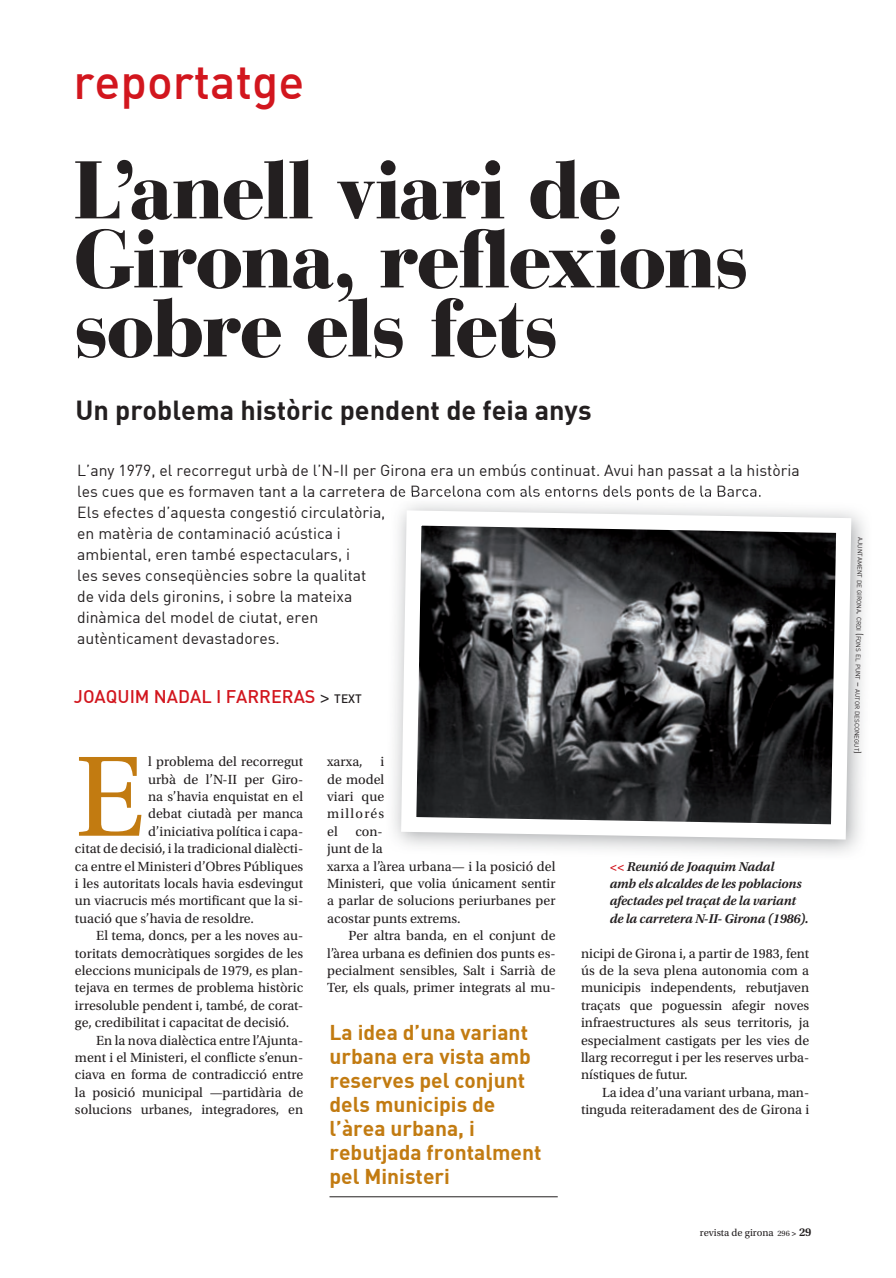
<style>
.page{position:relative;width:896px;height:1278px;background:#fff}
.page>*{position:absolute;margin:0;border:0;box-sizing:border-box;transform-origin:0 0}
.t1{font:120.6px "Utopia Std";color:#c27b11}
.t2{font:900 81px/69px "Bauer Bodoni Std";letter-spacing:-.035em;color:#231f20}
.t3{font:48px "DIN Medium Alternate";color:#d2161e}
.t4{font:27px "DIN Bold";color:#231f20}
.t5{font:21px/24px "DIN Bold";color:#c27b11}
.t6{font:18px "DIN Medium Alternate";color:#d2161e}
.t7{font:15.75px/21px "DIN";color:#231f20}
.t8{font:13.95px/17.4px "Utopia Std";color:#231f20;text-align:justify}
.t9{font:italic 600 13.5px/17.4px "Utopia Std";letter-spacing:-.015em;color:#231f20}
.t10{font:10.5px "Utopia Std";color:#231f20}
.t11{font:6.3px "DIN";color:#231f20}
.s1{font-family:"Utopia Std";font-weight:600;color:#231f20}
.s2{font-size:12px;color:#231f20}
.s3{color:#d2161e}
.s4{font-size:8.25px}
.s5{font-weight:600;font-size:9px}
.s6{font-weight:600;font-size:12px}
.s7{font-size:9px}
</style>
<div class="page">
<hr style="left:329px;top:1196px;width:229px;height:1px;background:#231f20">
<img style="left:384px;top:494px;width:142px;height:6px">
<img style="left:529px;top:494px;width:232px;height:6px">
<svg style="left:393px;top:503px;width:466px;height:344px"></svg>
<h3 class="t3" style="left:73px;top:51px;width:232px">reportatge</h3>
<h2 class="t2" style="left:73px;top:156px;width:677px">L’anell viari de<br>Girona, reflexions sobre els fets</h2>
<h3 class="t4" style="left:75px;top:393px;width:517px">Un problema històric pendent de feia anys</h3>
<p class="t7" style="left:77px;top:459px;width:724px">L’any 1979, el recorregut urbà de l’N-II per Girona era un embús continuat. Avui han passat a la història les cues que es formaven tant a la carretera de Barcelona com als entorns dels ponts de la Barca.<br>Els efectes d’aquesta congestió circulatòria,<br>en matèria de contaminació acústica i<br>ambiental, eren també espectaculars, i<br>les seves conseqüències sobre la qualitat<br>de vida dels gironins, i sobre la mateixa<br>dinàmica del model de ciutat, eren<br>autènticament devastadores.</p>
<p class="t6" style="left:74px;top:684px;width:289px">JOAQUIM NADAL I FARRERAS <span class="s1">&gt;</span> <span class="s2">TEXT</span></p>
<h1 class="t1" style="left:75px;top:731px;width:71px">E</h1>
<p class="t8" style="left:148px;top:753px;width:157px">l problema del recorregut</p>
<p class="t8" style="left:148px;top:770px;width:157px">urbà de l’N-II per Giro-</p>
<p class="t8" style="left:148px;top:788px;width:157px">na s’havia enquistat en el</p>
<p class="t8" style="left:148px;top:805px;width:157px">debat ciutadà per manca</p>
<p class="t8" style="left:148px;top:822px;width:157px">d’iniciativa política i capa-</p>
<p class="t8" style="left:75px;top:840px;width:230px">citat de decisió, i la tradicional dialècti-</p>
<p class="t8" style="left:75px;top:857px;width:230px">ca entre el Ministeri d’Obres Públiques</p>
<p class="t8" style="left:75px;top:875px;width:230px">i les autoritats locals havia esdevingut</p>
<p class="t8" style="left:75px;top:892px;width:230px">un viacrucis més mortificant que la si-</p>
<p class="t8" style="left:75px;top:909px;width:181px">tuació que s’havia de resoldre.</p>
<p class="t8" style="left:96px;top:927px;width:208px">El tema, doncs, per a les noves au-</p>
<p class="t8" style="left:75px;top:944px;width:230px">toritats democràtiques sorgides de les</p>
<p class="t8" style="left:75px;top:962px;width:230px">eleccions municipals de 1979, es plan-</p>
<p class="t8" style="left:75px;top:979px;width:230px">tejava en termes de problema històric</p>
<p class="t8" style="left:75px;top:996px;width:230px">irresoluble pendent i, també, de corat-</p>
<p class="t8" style="left:75px;top:1014px;width:216px">ge, credibilitat i capacitat de decisió.</p>
<p class="t8" style="left:96px;top:1031px;width:208px">En la nova dialèctica entre l’Ajunta-</p>
<p class="t8" style="left:75px;top:1049px;width:230px">ment i el Ministeri, el conflicte s’enun-</p>
<p class="t8" style="left:75px;top:1066px;width:230px">ciava en forma de contradicció entre</p>
<p class="t8" style="left:75px;top:1083px;width:230px">la posició municipal —partidària de</p>
<p class="t8" style="left:75px;top:1101px;width:230px">solucions urbanes, integradores, en</p>
<p class="t8" style="left:327px;top:753px;width:59px;text-indent:53px">i de model viari que millorés el</p>
<p class="t8" style="left:327px;top:753px;width:37px">xarxa,</p>
<p class="t8" style="left:327px;top:822px;width:230px;text-align:left;text-indent:28px">con-<br>junt de la<br>xarxa a l’àrea urbana— i la posició del<br>Ministeri, que volia únicament sentir a parlar de solucions periurbanes per acostar punts extrems.</p>
<p class="t8" style="left:327px;top:927px;width:230px;text-indent:21px">Per altra banda, en el conjunt de l’àrea urbana es definien dos punts es&shy;pecialment sensibles, Salt i Sarrià de Ter, els quals, primer integrats al mu-</p>
<h3 class="t5" style="left:329px;top:1019px;width:214px">La idea d’una variant urbana era vista amb reserves pel conjunt dels municipis de l’àrea urbana, i rebutjada frontalment pel Ministeri</h3>
<p class="t9" style="left:610px;top:857px;width:201px"><span class="s3">&lt;&lt;</span> Reunió de Joaquim Nadal<br>amb els alcaldes de les poblacions afectades pel traçat de la variant de la carretera N-II- Girona (1986).</p>
<p class="t8" style="left:581px;top:944px;width:230px">nicipi de Girona i, a partir de 1983, fent ús de la seva plena autonomia com a municipis independents, rebutjaven traçats que poguessin afegir noves infraestructures als seus territoris, ja especialment castigats per les vies de llarg recorregut i per les reserves urba&shy;nístiques de futur.</p>
<p class="t8" style="left:581px;top:1083px;width:230px;text-align:right">La idea d’una variant urbana, man&shy;tinguda reiteradament des de Girona i</p>
<p class="t10" style="left:700px;top:1226px;width:113px">revista de girona <span class="s4">296</span> <span class="s5">&gt;</span> <span class="s6">29</span></p>
<p class="t11" style="left:864px;top:537px;width:218px;rotate:91deg">ajuntament de girona<span class="s7">.</span> crdi <span class="s7">(</span>fons el punt <span class="s7">–</span> autor desconegut<span class="s7">)</span></p>
</div>
